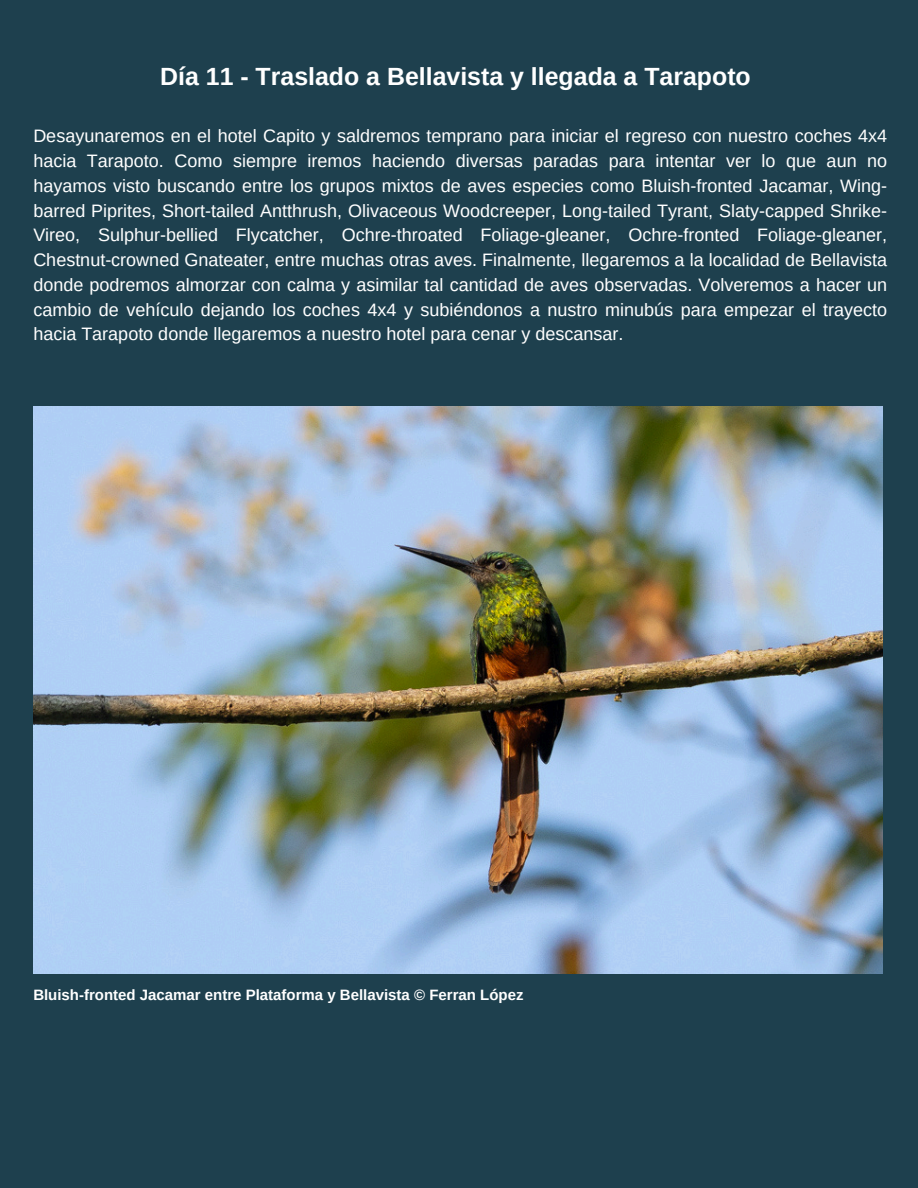
<style>
.page{position:relative;width:918px;height:1188px;background:#1e404e}
.page>*{position:absolute;margin:0;border:0;box-sizing:border-box;transform-origin:0 0}
.t1{font:700 24.9px "Arimo";color:#fff}
.t2{font:18px/24.8px "Arimo";color:#fff;text-align:justify}
.t3{font:700 15px "Arimo";color:#fff}
</style>
<div class="page">
<img style="left:33px;top:407px;width:850px;height:567px">
<h2 class="t1" style="left:160px;top:63px;width:592px">Día 11 - Traslado a Bellavista y llegada a Tarapoto</h2>
<p class="t2" style="left:33px;top:124px;width:855px">Desayunaremos en el hotel Capito y saldremos temprano para iniciar el regreso con nuestro coches 4x4 hacia Tarapoto. Como siempre iremos haciendo diversas paradas para intentar ver lo que aun no hayamos visto buscando entre los grupos mixtos de aves especies como Bluish-fronted Jacamar, Wing&shy;barred Piprites, Short-tailed Antthrush, Olivaceous Woodcreeper, Long-tailed Tyrant, Slaty-capped Shrike-Vireo, Sulphur-bellied Flycatcher, Ochre-throated Foliage-gleaner, Ochre-fronted Foliage-gleaner, Chestnut-crowned Gnateater, entre muchas otras aves. Finalmente, llegaremos a la localidad de Bellavista donde podremos almorzar con calma y asimilar tal cantidad de aves observadas. Volveremos a hacer un cambio de vehículo dejando los coches 4x4 y subiéndonos a nustro minubús para empezar el trayecto hacia Tarapoto donde llegaremos a nuestro hotel para cenar y descansar.</p>
<p class="t3" style="left:33px;top:987px;width:492px">Bluish-fronted Jacamar entre Plataforma y Bellavista © Ferran López</p>
</div>
